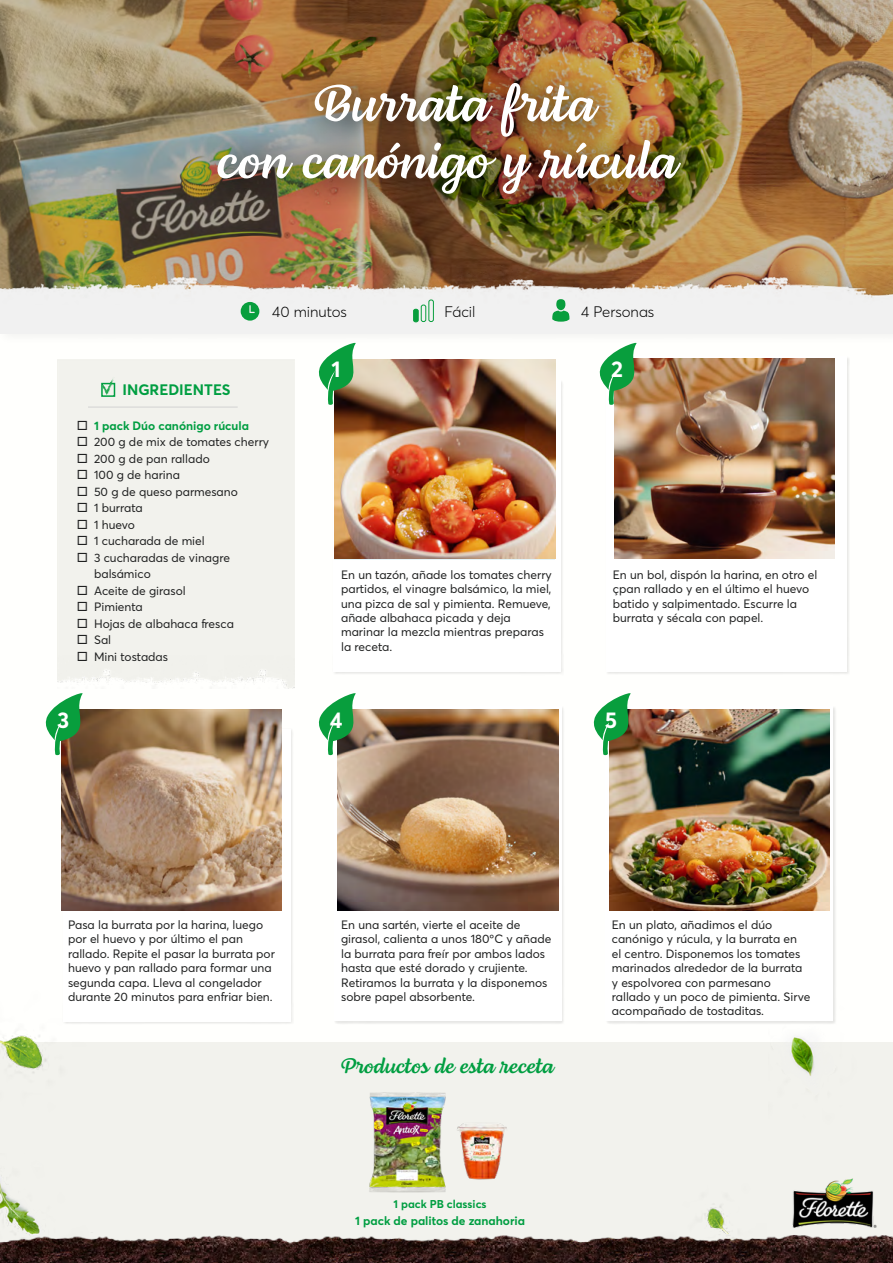
<style>
.page{position:relative;width:893px;height:1263px;background:#fff}
.page>*{position:absolute;margin:0;border:0;box-sizing:border-box;transform-origin:0 0}
.t1{font:52.5px/57px "Lemongrass Script";color:#fff;text-align:center}
.t2{font:700 22.5px "Averta";color:#fff}
.t3{font:21.75px "Lemongrass Script";color:#009e41}
.t4{font:300 15px "Averta";color:#000}
.t5{font:700 15px "Averta";color:#009e41}
.t6{font:12px/14.4px "Averta";color:#202121}
.t7{font:700 12px "Averta";color:#009e41}
.t8{font:700 11.25px "Averta";color:#009e41}
.s1{font-weight:400;font-size:16.5px;color:#202121}
.s2{font-size:16.5px}
</style>
<div class="page">
<img style="left:0;top:359px;width:893px;height:874px">
<img style="left:0;top:1233px;width:893px;height:30px">
<img style="left:780px;top:1176px;width:105px;height:58px">
<img style="left:457px;top:1116px;width:51px;height:67px">
<img style="left:361px;top:1086px;width:91px;height:111px">
<div style="left:63px;top:729px;width:231px;height:296px;background:#f5f5f3"></div>
<div style="left:63px;top:729px;width:227px;height:292px;background:#fff"></div>
<div style="left:334px;top:706px;width:231px;height:319px;background:#ededeb"></div>
<div style="left:334px;top:707px;width:228px;height:314px;background:#fff"></div>
<div style="left:333px;top:380px;width:231px;height:295px;background:#000;opacity:.1"></div>
<div style="left:333px;top:380px;width:227px;height:292px;background:#fff"></div>
<div style="left:605px;top:706px;width:231px;height:319px;background:#ebebe9"></div>
<div style="left:606px;top:707px;width:227px;height:314px;background:#fff"></div>
<div style="left:605px;top:356px;width:245px;height:319px;background:#000;opacity:.1"></div>
<div style="left:606px;top:356px;width:240px;height:316px;background:#fff"></div>
<img style="left:61px;top:710px;width:221px;height:200px">
<img style="left:338px;top:710px;width:220px;height:200px">
<img style="left:334px;top:359px;width:221px;height:199px">
<img style="left:609px;top:710px;width:221px;height:200px">
<img style="left:614px;top:358px;width:221px;height:201px">
<svg style="left:42px;top:691px;width:42px;height:65px"></svg>
<svg style="left:315px;top:691px;width:42px;height:65px"></svg>
<svg style="left:315px;top:346px;width:42px;height:59px"></svg>
<svg style="left:590px;top:691px;width:42px;height:65px"></svg>
<svg style="left:596px;top:346px;width:42px;height:59px"></svg>
<div style="left:58px;top:359px;width:236px;height:329px;background:#f2f2ed"></div>
<hr style="left:88px;top:407px;width:150px;height:1px;background:#d2d2d2">
<div style="left:101px;top:383px;width:14px;height:14px;border:2px solid #009e41"></div>
<svg style="left:102px;top:377px;width:13px;height:18px"></svg>
<img style="left:0;top:0;width:893px;height:263px">
<div style="left:187px;top:56px;width:525px;height:172px;background:#000;opacity:.9"></div>
<div style="left:0;top:263px;width:893px;height:83px;background:#000;opacity:.05"></div>
<img style="left:1px;top:265px;width:892px;height:68px">
<svg style="left:413px;top:299px;width:21px;height:23px"></svg>
<svg style="left:241px;top:302px;width:18px;height:19px"></svg>
<div style="left:556px;top:299px;width:9px;height:11px;background:#089e3d;border-radius:50%"></div>
<svg style="left:552px;top:311px;width:17px;height:11px"></svg>
<h1 class="t1" style="left:217px;top:79px;width:461px">Burrata frita<br>con canónigo y rúcula</h1>
<p class="t4" style="left:272px;top:301px;width:76px">40 minutos</p>
<p class="t4" style="left:444px;top:301px;width:33px">Fácil</p>
<p class="t4" style="left:581px;top:301px;width:75px">4 Personas</p>
<p class="t5" style="left:122px;top:379px;width:110px">INGREDIENTES</p>
<p class="t7" style="left:77px;top:417px;width:174px"><span class="s1">□</span> 1 pack Dúo canónigo rúcula</p>
<p class="t6" style="left:77px;top:434px;width:194px"><span class="s2">□</span> 200 g de mix de tomates cherry</p>
<p class="t6" style="left:77px;top:451px;width:134px"><span class="s2">□</span> 200 g de pan rallado</p>
<p class="t6" style="left:77px;top:467px;width:104px"><span class="s2">□</span> 100 g de harina</p>
<p class="t6" style="left:77px;top:484px;width:162px"><span class="s2">□</span> 50 g de queso parmesano</p>
<p class="t6" style="left:77px;top:500px;width:67px"><span class="s2">□</span> 1 burrata</p>
<p class="t6" style="left:77px;top:517px;width:59px"><span class="s2">□</span> 1 huevo</p>
<p class="t6" style="left:77px;top:533px;width:129px"><span class="s2">□</span> 1 cucharada de miel</p>
<p class="t6" style="left:94px;top:549px;width:137px;line-height:16.5px;text-indent:-17px"><span class="s2">□</span> 3 cucharadas de vinagre balsámico</p>
<p class="t6" style="left:77px;top:583px;width:110px"><span class="s2">□</span> Aceite de girasol</p>
<p class="t6" style="left:77px;top:599px;width:67px"><span class="s2">□</span> Pimienta</p>
<p class="t6" style="left:77px;top:616px;width:158px"><span class="s2">□</span> Hojas de albahaca fresca</p>
<p class="t6" style="left:77px;top:632px;width:36px"><span class="s2">□</span> Sal</p>
<p class="t6" style="left:77px;top:649px;width:93px"><span class="s2">□</span> Mini tostadas</p>
<h2 class="t2" style="left:332px;top:353px;width:11px">1</h2>
<p class="t6" style="left:341px;top:567px;width:212px">En un tazón, añade los tomates cherry partidos, el vinagre balsámico, la miel, una pizca de sal y pimienta. Remueve, añade albahaca picada y deja marinar la mezcla mientras preparas la receta.</p>
<h2 class="t2" style="left:57px;top:704px;width:14px">3</h2>
<h2 class="t2" style="left:330px;top:704px;width:14px">4</h2>
<h2 class="t2" style="left:611px;top:353px;width:13px">2</h2>
<p class="t6" style="left:613px;top:567px;width:206px">En un bol, dispón la harina, en otro el çpan rallado y en el último el huevo batido y salpimentado. Escurre la burrata y sécala con papel.</p>
<h2 class="t2" style="left:605px;top:704px;width:14px">5</h2>
<p class="t6" style="left:68px;top:917px;width:208px">Pasa la burrata por la harina, luego por el huevo y por último el pan rallado. Repite el pasar la burrata por huevo y pan rallado para formar una segunda capa. Lleva al congelador durante 20 minutos para enfriar bien.</p>
<p class="t6" style="left:341px;top:917px;width:212px">En una sartén, vierte el aceite de girasol, calienta a unos 180ºC y añade la burrata para freír por ambos lados hasta que esté dorado y crujiente.<br>Retiramos la burrata y la disponemos sobre papel absorbente.</p>
<h3 class="t3" style="left:339px;top:1052px;width:215px">Productos de esta receta</h3>
<p class="t8" style="left:394px;top:1196px;width:94px">1 pack PB classics</p>
<p class="t7" style="left:355px;top:1212px;width:171px">1 pack de palitos de zanahoria</p>
<p class="t6" style="left:612px;top:917px;width:200px">En un plato, añadimos el dúo canónigo y rúcula, y la burrata en<br>el centro. Disponemos los tomates marinados alrededor de la burrata y espolvorea con parmesano rallado y un poco de pimienta. Sirve acompañado de tostaditas.</p>
</div>
